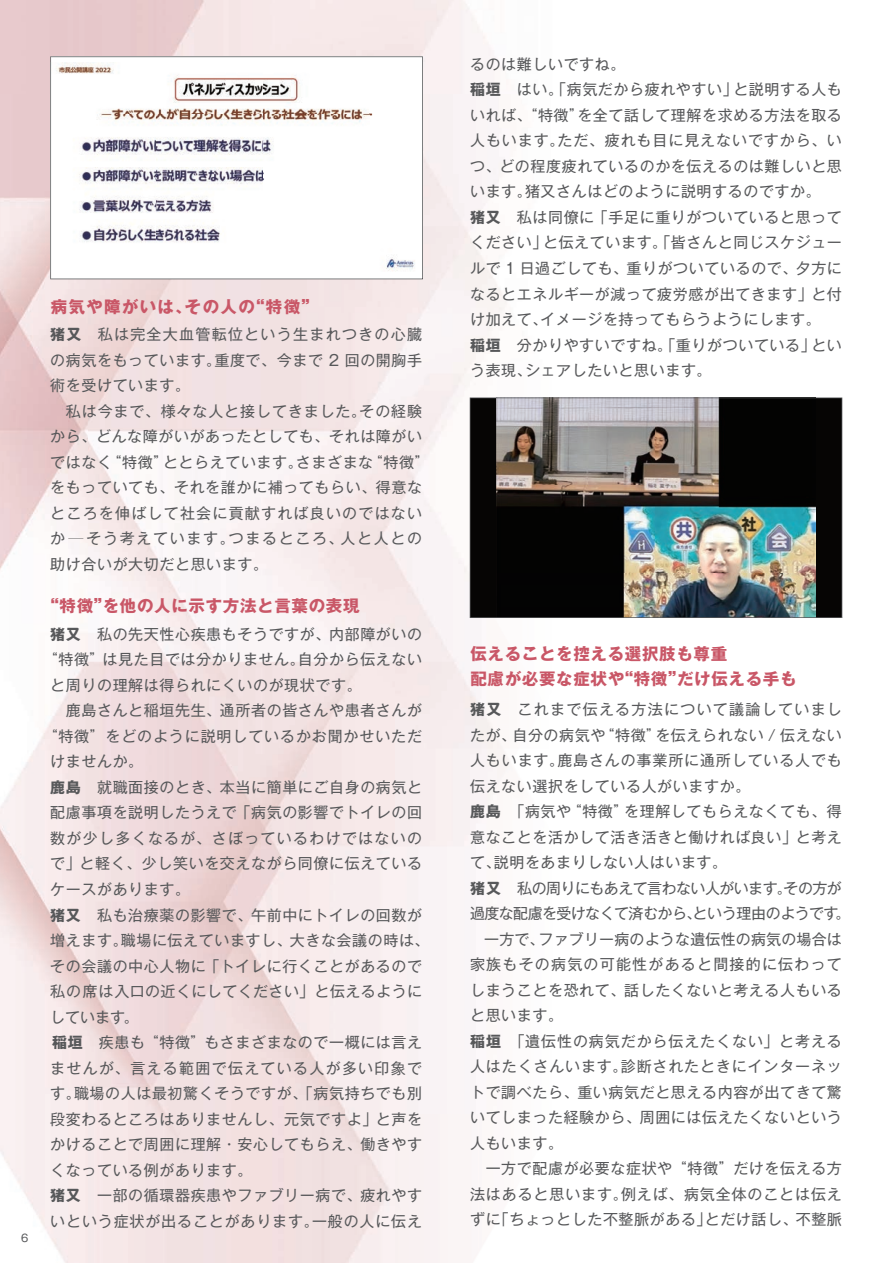
<style>
.page{position:relative;width:893px;height:1263px;background:#fff}
.page>*{position:absolute;margin:0;border:0;box-sizing:border-box;transform-origin:0 0}
.t1{font:16.5px/25.5px "Gothic MB101 Bold 83 pv RKSJ H";letter-spacing:.04em;color:#c95767}
.t2{font:16.5px "Gothic MB101 Bold 83 pv RKSJ H";letter-spacing:.08em;color:#c95767}
.t3{font:15px/25.5px "Gothic MB101 reg 83 pv RKSJ H";letter-spacing:.04em;color:#57585a}
.t4{font:15px "Gothic MB101 reg 83 pv RKSJ H";letter-spacing:.06em;color:#57585a}
.t5{font:15px "Gothic MB101 reg 83 pv RKSJ H";letter-spacing:.085em;color:#57585a}
.t6{font:15px "Gothic MB101 reg 83 pv RKSJ H";letter-spacing:-.04em;color:#57585a}
.t7{font:15px "Gothic MB101 reg 83 pv RKSJ H";letter-spacing:-.035em;color:#57585a}
.t8{font:15px "Gothic MB101 reg 83 pv RKSJ H";letter-spacing:.01em;color:#57585a}
.t9{font:15px "Gothic MB101 reg 83 pv RKSJ H";letter-spacing:.08em;color:#57585a}
.t10{font:10.5px "Gothic MB101 reg 83 pv RKSJ H";color:#57585a}
.s1{font-family:"Gothic MB101 Bold 83 pv RKSJ H"}
</style>
<div class="page">
<img style="left:0;top:94px;width:89px;height:1169px">
<svg style="left:50px;top:56px;width:373px;height:223px"></svg>
<img style="left:470px;top:397px;width:372px;height:221px">
<p class="t10" style="left:21px;top:1234px;width:9px">6</p>
<p class="t2" style="left:51px;top:300px;width:269px">病気や障がいは、その人の“特徴”</p>
<p class="t3" style="left:50px;top:324px;width:381px"><span class="s1">猪又</span>　私は完全大血管転位という生まれつきの心臓の病気をもっています。重度で、今まで 2 回の開胸手術を受けています。<br>　私は今まで、様々な人と接してきました。その経験から、どんな障がいがあったとしても、それは障がいではなく“特徴”ととらえています。さまざまな“特徴”をもっていても、それを誰かに補ってもらい、得意なところを伸ばして社会に貢献すれば良いのではないか―そう考えています。つまるところ、人と人との助け合いが大切だと思います。</p>
<p class="t1" style="left:42px;top:596px;width:319px">“特徴”を他の人に示す方法と言葉の表現</p>
<p class="t3" style="left:50px;top:624px;width:373px"><span class="s1">猪又</span>　私の先天性心疾患もそうですが、内部障がいの</p>
<p class="t3" style="left:43px;top:649px;width:381px">“特徴”は見た目では分かりません。自分から伝えない</p>
<p class="t3" style="left:50px;top:675px;width:313px">と周りの理解は得られにくいのが現状です。</p>
<p class="t3" style="left:50px;top:700px;width:373px">　鹿島さんと稲垣先生、通所者の皆さんや患者さんが</p>
<p class="t4" style="left:43px;top:731px;width:381px">“特徴”をどのように説明しているかお聞かせいただ</p>
<p class="t3" style="left:50px;top:751px;width:94px">けませんか。</p>
<p class="t3" style="left:50px;top:777px;width:373px"><span class="s1">鹿島</span>　就職面接のとき、本当に簡単にご自身の病気と</p>
<p class="t3" style="left:50px;top:802px;width:373px">配慮事項を説明したうえで「病気の影響でトイレの回</p>
<p class="t5" style="left:50px;top:833px;width:373px">数が少し多くなるが、さぼっているわけではないの</p>
<p class="t3" style="left:50px;top:853px;width:373px">で」と軽く、少し笑いを交えながら同僚に伝えている</p>
<p class="t3" style="left:50px;top:879px;width:141px">ケースがあります。</p>
<p class="t3" style="left:50px;top:904px;width:373px"><span class="s1">猪又　</span>私も治療薬の影響で、午前中にトイレの回数が</p>
<p class="t3" style="left:50px;top:930px;width:381px">増えます。職場に伝えていますし、大きな会議の時は、</p>
<p class="t3" style="left:50px;top:955px;width:373px">その会議の中心人物に「トイレに行くことがあるので</p>
<p class="t3" style="left:50px;top:981px;width:373px">私の席は入口の近くにしてください」と伝えるように</p>
<p class="t3" style="left:50px;top:1006px;width:90px">しています。</p>
<p class="t3" style="left:52px;top:1032px;width:372px"><span class="s1">稲垣　</span>疾患も“特徴”もさまざまなので一概には言え</p>
<p class="t5" style="left:50px;top:1062px;width:373px">ませんが、言える範囲で伝えている人が多い印象で</p>
<p class="t3" style="left:50px;top:1083px;width:373px">す。職場の人は最初驚くそうですが、「病気持ちでも別</p>
<p class="t3" style="left:50px;top:1108px;width:373px">段変わるところはありませんし、元気ですよ」と声を</p>
<p class="t3" style="left:50px;top:1134px;width:373px">かけることで周囲に理解・安心してもらえ、働きやす</p>
<p class="t3" style="left:50px;top:1159px;width:204px">くなっている例があります。</p>
<p class="t3" style="left:50px;top:1185px;width:373px"><span class="s1">猪又　</span>一部の循環器疾患やファブリー病で、疲れやす</p>
<p class="t3" style="left:50px;top:1210px;width:373px">いという症状が出ることがあります。一般の人に伝え</p>
<p class="t3" style="left:470px;top:54px;width:373px">るのは難しいですね。<br><span class="s1">稲垣　</span>はい。「病気だから疲れやすい」と説明する人もいれば、“特徴”を全て話して理解を求める方法を取る人もいます。ただ、疲れも目に見えないですから、いつ、どの程度疲れているのかを伝えるのは難しいと思います。猪又さんはどのように説明するのですか。<br><span class="s1">猪又　</span>私は同僚に「手足に重りがついていると思ってください」と伝えています。「皆さんと同じスケジュールで 1 日過ごしても、重りがついているので、夕方になるとエネルギーが減って疲労感が出てきます」と付け加えて、イメージを持ってもらうようにします。<br><span class="s1">稲垣　</span>分かりやすいですね。「重りがついている」という表現、シェアしたいと思います。</p>
<p class="t1" style="left:470px;top:643px;width:328px">伝えることを控える選択肢も尊重<br>配慮が必要な症状や“特徴”だけ伝える手も</p>
<p class="t5" style="left:470px;top:704px;width:373px"><span class="s1">猪又　</span>これまで伝える方法について議論していまし</p>
<p class="t3" style="left:470px;top:724px;width:373px">たが、自分の病気や“特徴”を伝えられない / 伝えない</p>
<p class="t3" style="left:470px;top:750px;width:373px">人もいます。鹿島さんの事業所に通所している人でも</p>
<p class="t3" style="left:470px;top:775px;width:282px">伝えない選択をしている人がいますか。</p>
<p class="t3" style="left:470px;top:801px;width:373px"><span class="s1">鹿島　</span>「病気や“特徴”を理解してもらえなくても、得</p>
<p class="t3" style="left:470px;top:826px;width:373px">意なことを活かして活き活きと働ければ良い」と考え</p>
<p class="t3" style="left:470px;top:852px;width:259px">て、説明をあまりしない人はいます。</p>
<p class="t7" style="left:470px;top:882px;width:373px"><span class="s1">猪又　</span>私の周りにもあえて言わない人がいます。その方が</p>
<p class="t6" style="left:470px;top:908px;width:382px">過度な配慮を受けなくて済むから、という理由のようです。</p>
<p class="t8" style="left:484px;top:933px;width:359px">一方で、ファブリー病のような遺伝性の病気の場合は</p>
<p class="t9" style="left:470px;top:959px;width:373px">家族もその病気の可能性があると間接的に伝わって</p>
<p class="t3" style="left:470px;top:979px;width:373px">しまうことを恐れて、話したくないと考える人もいる</p>
<p class="t3" style="left:470px;top:1005px;width:94px">と思います。</p>
<p class="t4" style="left:470px;top:1035px;width:373px"><span class="s1">稲垣　</span>「遺伝性の病気だから伝えたくない」と考える</p>
<p class="t3" style="left:470px;top:1056px;width:373px">人はたくさんいます。診断されたときにインターネッ</p>
<p class="t3" style="left:470px;top:1081px;width:373px">トで調べたら、重い病気だと思える内容が出てきて驚</p>
<p class="t3" style="left:470px;top:1107px;width:373px">いてしまった経験から、周囲には伝えたくないという</p>
<p class="t3" style="left:470px;top:1132px;width:94px">人もいます。</p>
<p class="t3" style="left:470px;top:1158px;width:373px">　一方で配慮が必要な症状や“特徴”だけを伝える方</p>
<p class="t4" style="left:470px;top:1188px;width:373px">法はあると思います。例えば、病気全体のことは伝え</p>
<p class="t3" style="left:470px;top:1209px;width:373px">ずに「ちょっとした不整脈がある」とだけ話し、不整脈</p>
</div>
